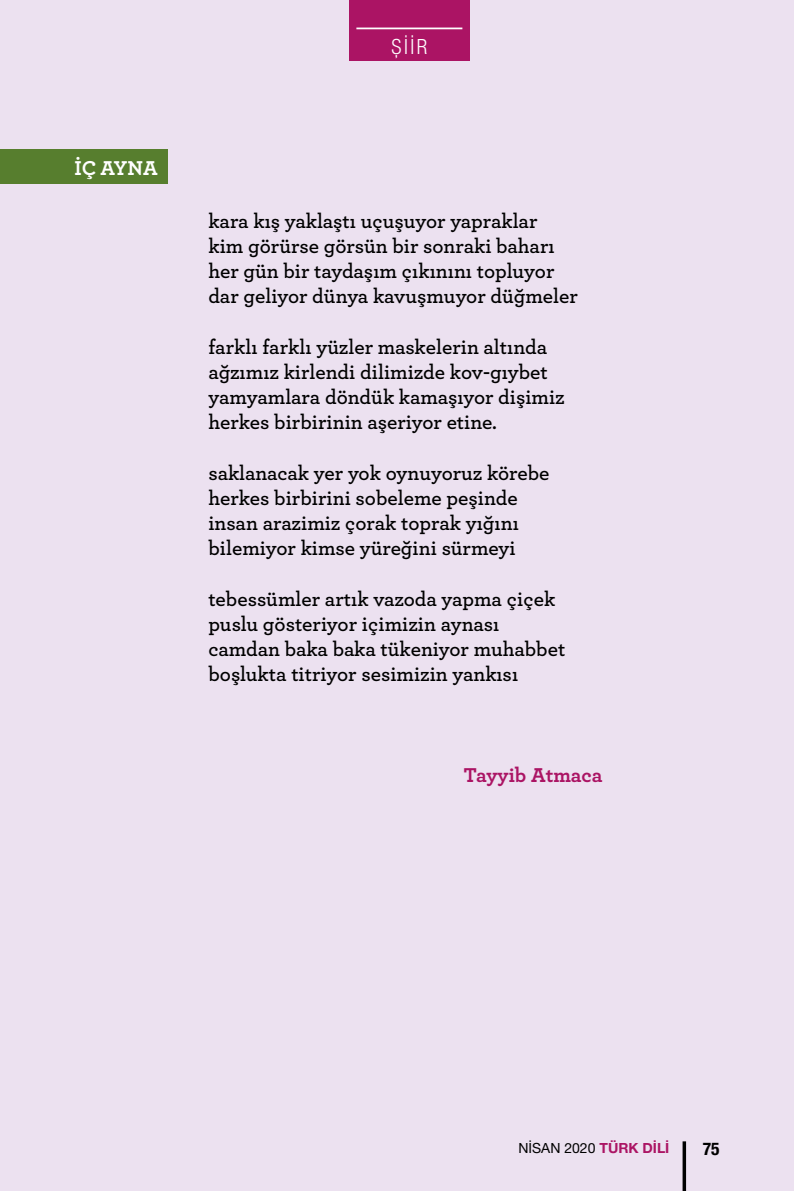
<style>
.page{position:relative;width:794px;height:1191px;background:#ece1f0}
.page>*{position:absolute;margin:0;border:0;box-sizing:border-box;transform-origin:0 0}
.t1{font:600 21px/25.2px "Archer";color:#000}
.t2{font:700 21px "Archer";letter-spacing:-.005em;color:#ab1464}
.t3{font:700 21px "Archer";color:#fff}
.t4{font:300 condensed 21px "Helvetica Neue LT Pro";color:#fff}
.t5{font:700 condensed 17.5px "Helvetica Neue LT Pro";color:#000}
.t6{font:14px "Helvetica Neue LT Pro";color:#000}
.s1{font-weight:700;color:#ab1464}
</style>
<div class="page">
<div style="left:349px;top:0;width:120px;height:61px;background:#ab1464"></div>
<hr style="left:356px;top:28px;width:106px;height:1px;background:#fff">
<svg style="left:682px;top:1141px;width:4px;height:50px"></svg>
<div style="left:0;top:149px;width:168px;height:35px;background:#577e2e"></div>
<p class="t3" style="left:74px;top:151px;width:85px">İÇ AYNA</p>
<p class="t4" style="left:391px;top:34px;width:37px">ŞİİR</p>
<p class="t1" style="left:208px;top:207px;width:371px">kara kış yaklaştı uçuşuyor yapraklar<br>kim görürse görsün bir sonraki baharı her gün bir taydaşım çıkınını topluyor dar geliyor dünya kavuşmuyor düğmeler</p>
<p class="t1" style="left:208px;top:333px;width:358px">farklı farklı yüzler maskelerin altında ağzımız kirlendi dilimizde kov-gıybet yamyamlara döndük kamaşıyor dişimiz herkes birbirinin aşeriyor etine.</p>
<p class="t1" style="left:208px;top:459px;width:342px">saklanacak yer yok oynuyoruz körebe herkes birbirini sobeleme peşinde insan arazimiz çorak toprak yığını bilemiyor kimse yüreğini sürmeyi</p>
<p class="t1" style="left:208px;top:585px;width:358px">tebessümler artık vazoda yapma çiçek puslu gösteriyor içimizin aynası camdan baka baka tükeniyor muhabbet boşlukta titriyor sesimizin yankısı</p>
<p class="t2" style="left:464px;top:758px;width:140px">Tayyib Atmaca</p>
<p class="t6" style="left:518px;top:1139px;width:152px">NİSAN 2020 <span class="s1">TÜRK DİLİ</span></p>
<p class="t5" style="left:702px;top:1138px;width:18px">75</p>
</div>
